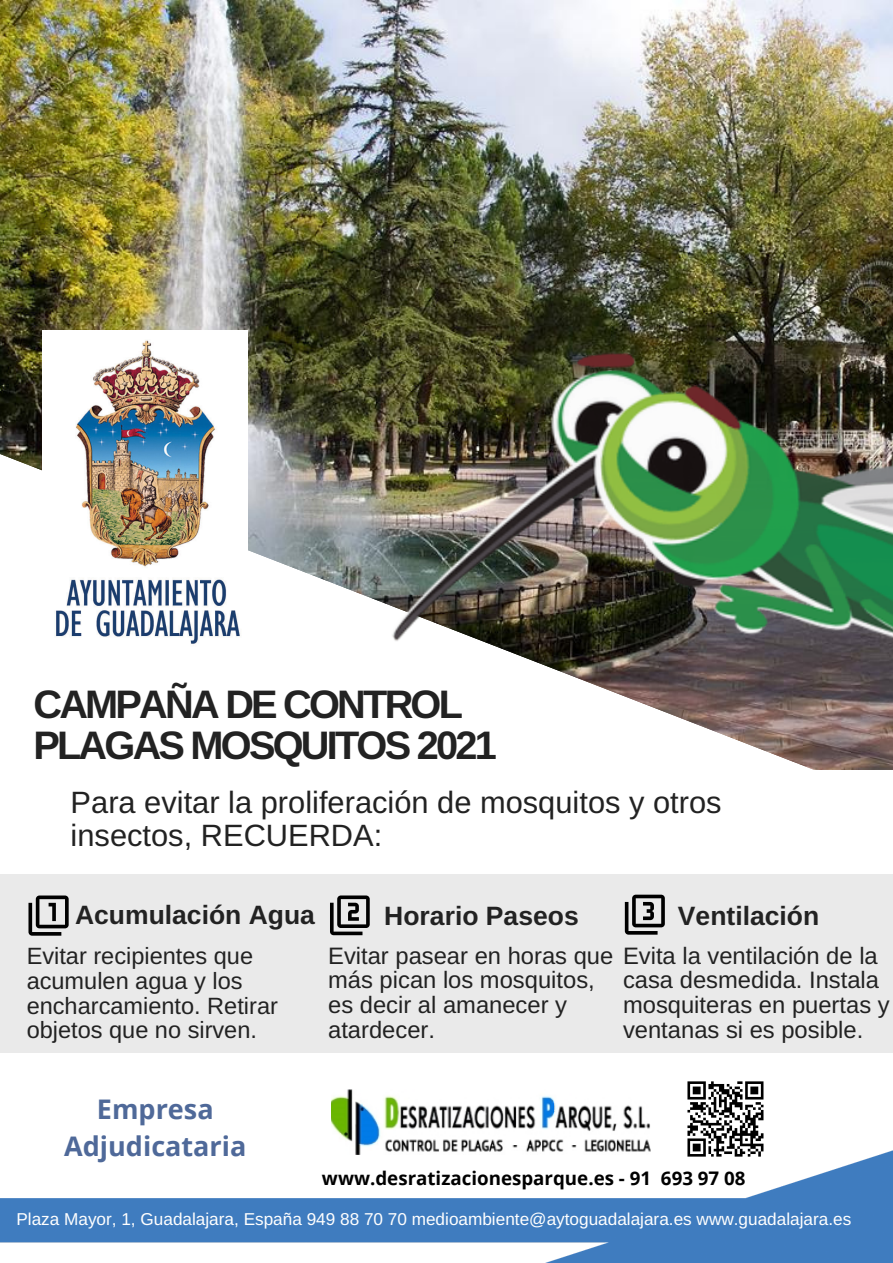
<style>
.page{position:relative;width:893px;height:1263px;background:#fff}
.page>*{position:absolute;margin:0;border:0;box-sizing:border-box;transform-origin:0 0}
.t1{font:700 39.75px/40.5px "Arimo";letter-spacing:-.07em;color:#222}
.t2{font:30.83px/32.6px "Arimo";color:#222}
.t3{font:700 27px/37.7px "Open Sans";color:#4f6999;text-align:center}
.t4{font:700 26.47px "Arimo";color:#222}
.t5{font:23.77px/24.8px "Arimo";color:#222}
.t6{font:23.55px/24.8px "Arimo";color:#222}
.t7{font:700 18.75px "Open Sans";color:#000}
.t8{font:17.17px "Arimo";color:#fff}
</style>
<div class="page">
<img style="left:0;top:0;width:893px;height:427px">
<svg style="left:0;top:427px;width:353px;height:695px"></svg>
<div style="left:0;top:874px;width:893px;height:179px;background:#eaeaea"></div>
<img style="left:332px;top:188px;width:561px;height:606px">
<img style="left:0;top:1122px;width:893px;height:141px">
<img style="left:678px;top:1081px;width:95px;height:86px">
<svg style="left:28px;top:895px;width:41px;height:41px"></svg>
<svg style="left:330px;top:895px;width:40px;height:40px"></svg>
<svg style="left:625px;top:895px;width:40px;height:40px"></svg>
<img style="left:43px;top:330px;width:204px;height:322px">
<img style="left:332px;top:1090px;width:318px;height:65px">
<p class="t1" style="left:33px;top:684px;width:465px">CAMPAÑA DE CONTROL<br>PLAGAS MOSQUITOS 2021</p>
<p class="t2" style="left:71px;top:786px;width:652px">Para evitar la proliferación de mosquitos y otros insectos, RECUERDA:</p>
<p class="t4" style="left:75px;top:900px;width:241px">Acumulación Agua</p>
<p class="t4" style="left:384px;top:901px;width:196px">Horario Paseos</p>
<p class="t4" style="left:678px;top:901px;width:143px">Ventilación</p>
<p class="t6" style="left:27px;top:943px;width:253px">Evitar recipientes que acumulen agua y los encharcamiento. Retirar objetos que no sirven.</p>
<p class="t5" style="left:328px;top:943px;width:551px">Evitar pasear en horas que Evita la ventilación de la más pican los mosquitos,<br>es decir al amanecer y<br>atardecer.</p>
<p class="t5" style="left:623px;top:968px;width:268px">casa desmedida. Instala mosquiteras en puertas y ventanas si es posible.</p>
<p class="t3" style="left:64px;top:1089px;width:184px">Empresa<br>Adjudicataria</p>
<p class="t7" style="left:322px;top:1165px;width:425px">www.desratizacionesparque.es - 91 693 97 08</p>
<p class="t8" style="left:16px;top:1209px;width:836px">Plaza Mayor, 1, Guadalajara, España 949 88 70 70 medioambiente@aytoguadalajara.es www.guadalajara.es</p>
</div>
